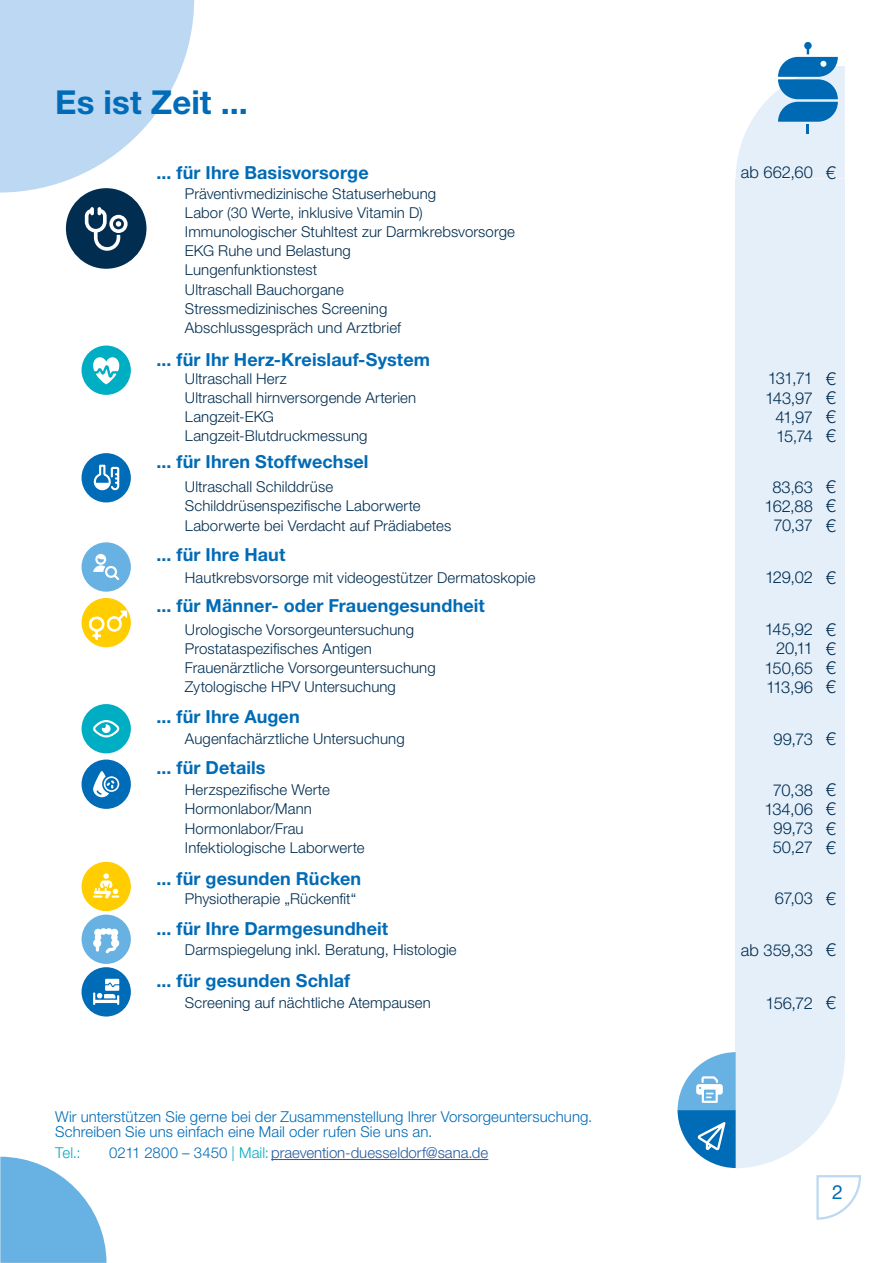
<style>
.page{position:relative;width:893px;height:1263px;background:#fff}
.page>*{position:absolute;margin:0;border:0;box-sizing:border-box;transform-origin:0 0}
.t1{font:700 33px "Helvetica Neue LT Pro";color:#006bb6}
.t2{font:19.5px "Helvetica Neue LT Pro";color:#006bb6}
.t3{font:700 18px "Helvetica Neue LT Pro";letter-spacing:.005em;color:#006bb6}
.t4{font:300 16.5px "Helvetica Neue LT Pro";letter-spacing:-.015em;color:#002d50}
.t5{font:300 15px/19.2px "Helvetica Neue LT Pro";letter-spacing:.005em;color:#002d50}
.t6{font:300 15px/15px "Helvetica Neue LT Pro";letter-spacing:.005em;color:#006bb6}
.t7{font:300 15px "Helvetica Neue LT Pro";letter-spacing:-.005em;color:#275b9c}
.t8{font:300 15px "Helvetica Neue LT Pro";color:#00aec3}
.s1{font-size:18px}
.s2{color:#006bb6}
.s3{color:#00aec3}
</style>
<div class="page">
<svg style="left:816px;top:1175px;width:45px;height:45px"></svg>
<svg style="left:0;top:0;width:194px;height:193px"></svg>
<div style="left:736px;top:179px;width:109px;height:879px;background:#e5effa"></div>
<svg style="left:0;top:1157px;width:107px;height:106px"></svg>
<hr style="left:271px;top:1159px;width:217px;height:1px;background:#275b9c">
<div style="left:66px;top:188px;width:80px;height:81px;background:#002d50;border-radius:50%"></div>
<svg style="left:85px;top:207px;width:43px;height:44px"></svg>
<div style="left:82px;top:346px;width:49px;height:49px;background:#00aec3;border-radius:50%"></div>
<svg style="left:93px;top:357px;width:26px;height:27px"></svg>
<div style="left:82px;top:453px;width:49px;height:49px;background:#006bb6;border-radius:50%"></div>
<svg style="left:93px;top:465px;width:26px;height:25px"></svg>
<div style="left:82px;top:542px;width:49px;height:50px;background:#67b2e3;border-radius:50%"></div>
<svg style="left:93px;top:554px;width:26px;height:26px"></svg>
<div style="left:82px;top:704px;width:49px;height:49px;background:#00aec3;border-radius:50%"></div>
<svg style="left:93px;top:720px;width:26px;height:17px"></svg>
<div style="left:82px;top:759px;width:49px;height:50px;background:#006bb6;border-radius:50%"></div>
<svg style="left:93px;top:771px;width:26px;height:26px"></svg>
<div style="left:82px;top:862px;width:49px;height:49px;background:#ffcd00;border-radius:50%"></div>
<svg style="left:93px;top:873px;width:26px;height:25px"></svg>
<div style="left:82px;top:914px;width:49px;height:50px;background:#67b2e3;border-radius:50%"></div>
<svg style="left:93px;top:928px;width:26px;height:25px"></svg>
<div style="left:82px;top:967px;width:49px;height:49px;background:#006bb6;border-radius:50%"></div>
<svg style="left:93px;top:979px;width:26px;height:26px"></svg>
<div style="left:82px;top:598px;width:49px;height:49px;background:#ffcd00;border-radius:50%"></div>
<svg style="left:88px;top:611px;width:39px;height:29px"></svg>
<svg style="left:677px;top:1052px;width:168px;height:116px"></svg>
<svg style="left:736px;top:42px;width:109px;height:137px"></svg>
<h1 class="t1" style="left:55px;top:82px;width:194px">Es ist Zeit ...</h1>
<p class="t3" style="left:157px;top:161px;width:214px">... für Ihre Basisvorsorge</p>
<p class="t4" style="left:741px;top:162px;width:96px">ab 662,60 <span class="s1">€</span></p>
<p class="t5" style="left:185px;top:184px;width:331px">Präventivmedizinische Statuserhebung<br>Labor (30 Werte, inklusive Vitamin D)<br>Immunologischer Stuhltest zur Darmkrebsvorsorge EKG Ruhe und Belastung<br>Lungenfunktionstest<br>Ultraschall Bauchorgane<br>Stressmedizinisches Screening Abschlussgespräch und Arztbrief</p>
<p class="t3" style="left:157px;top:348px;width:275px">... für Ihr Herz-Kreislauf-System</p>
<p class="t5" style="left:185px;top:369px;width:103px">Ultraschall Herz</p>
<p class="t4" style="left:768px;top:368px;width:69px">131,71 <span class="s1">€</span></p>
<p class="t5" style="left:185px;top:388px;width:233px">Ultraschall hirnversorgende Arterien</p>
<p class="t4" style="left:765px;top:387px;width:72px">143,97 <span class="s1">€</span></p>
<p class="t5" style="left:185px;top:407px;width:91px">Langzeit-EKG</p>
<p class="t4" style="left:775px;top:407px;width:62px">41,97 <span class="s1">€</span></p>
<p class="t5" style="left:185px;top:426px;width:184px">Langzeit-Blutdruckmessung</p>
<p class="t4" style="left:776px;top:426px;width:61px">15,74 <span class="s1">€</span></p>
<p class="t3" style="left:157px;top:450px;width:213px">... für Ihren Stoffwechsel</p>
<p class="t5" style="left:185px;top:477px;width:150px">Ultraschall Schilddrüse</p>
<p class="t4" style="left:772px;top:477px;width:65px">83,63 <span class="s1">€</span></p>
<p class="t5" style="left:185px;top:496px;width:237px">Schilddrüsenspezifische Laborwerte</p>
<p class="t4" style="left:765px;top:496px;width:73px">162,88 <span class="s1">€</span></p>
<p class="t5" style="left:185px;top:515px;width:268px">Laborwerte bei Verdacht auf Prädiabetes</p>
<p class="t4" style="left:773px;top:515px;width:64px">70,37 <span class="s1">€</span></p>
<p class="t3" style="left:157px;top:544px;width:130px">... für Ihre Haut</p>
<p class="t5" style="left:185px;top:567px;width:352px">Hautkrebsvorsorge mit videogestützer Dermatoskopie</p>
<p class="t4" style="left:765px;top:567px;width:72px">129,02 <span class="s1">€</span></p>
<p class="t3" style="left:157px;top:595px;width:330px">... für Männer- oder Frauengesundheit</p>
<p class="t5" style="left:185px;top:619px;width:231px">Urologische Vorsorgeuntersuchung</p>
<p class="t4" style="left:765px;top:619px;width:72px">145,92 <span class="s1">€</span></p>
<p class="t5" style="left:185px;top:639px;width:188px">Prostataspezifisches Antigen</p>
<p class="t4" style="left:776px;top:638px;width:61px">20,11 <span class="s1">€</span></p>
<p class="t5" style="left:185px;top:658px;width:252px">Frauenärztliche Vorsorgeuntersuchung</p>
<p class="t4" style="left:765px;top:657px;width:73px">150,65 <span class="s1">€</span></p>
<p class="t5" style="left:185px;top:677px;width:212px">Zytologische HPV Untersuchung</p>
<p class="t4" style="left:766px;top:677px;width:71px">113,96 <span class="s1">€</span></p>
<p class="t3" style="left:157px;top:705px;width:145px">... für Ihre Augen</p>
<p class="t5" style="left:185px;top:729px;width:221px">Augenfachärztliche Untersuchung</p>
<p class="t4" style="left:774px;top:729px;width:64px">99,73 <span class="s1">€</span></p>
<p class="t3" style="left:157px;top:756px;width:111px">... für Details</p>
<p class="t5" style="left:185px;top:780px;width:146px">Herzspezifische Werte</p>
<p class="t4" style="left:773px;top:780px;width:64px">70,38 <span class="s1">€</span></p>
<p class="t5" style="left:185px;top:799px;width:128px">Hormonlabor/Mann</p>
<p class="t4" style="left:764px;top:799px;width:73px">134,06 <span class="s1">€</span></p>
<p class="t5" style="left:185px;top:818px;width:120px">Hormonlabor/Frau</p>
<p class="t4" style="left:774px;top:818px;width:64px">99,73 <span class="s1">€</span></p>
<p class="t5" style="left:185px;top:837px;width:181px">Infektiologische Laborwerte</p>
<p class="t4" style="left:773px;top:837px;width:64px">50,27 <span class="s1">€</span></p>
<p class="t3" style="left:157px;top:867px;width:206px">... für gesunden Rücken</p>
<p class="t5" style="left:185px;top:888px;width:173px">Physiotherapie „Rückenfit“</p>
<p class="t4" style="left:775px;top:888px;width:62px">67,03 <span class="s1">€</span></p>
<p class="t3" style="left:157px;top:917px;width:233px">... für Ihre Darmgesundheit</p>
<p class="t5" style="left:185px;top:940px;width:273px">Darmspiegelung inkl. Beratung, Histologie</p>
<p class="t4" style="left:741px;top:940px;width:96px">ab 359,33 <span class="s1">€</span></p>
<p class="t3" style="left:157px;top:969px;width:195px">... für gesunden Schlaf</p>
<p class="t5" style="left:185px;top:993px;width:247px">Screening auf nächtliche Atempausen</p>
<p class="t4" style="left:766px;top:992px;width:72px">156,72 <span class="s1">€</span></p>
<p class="t6" style="left:55px;top:1109px;width:539px">Wir unterstützen Sie gerne bei der Zusammenstellung Ihrer Vorsorgeuntersuchung.<br>Schreiben Sie uns einfach eine Mail oder rufen Sie uns an.</p>
<p class="t8" style="left:55px;top:1143px;width:27px">Tel.:</p>
<p class="t7" style="left:109px;top:1143px;width:381px"><span class="s2">0211 2800 – 3450</span> <span class="s3">| Mail:</span> praevention-duesseldorf@sana.de</p>
<h2 class="t2" style="left:832px;top:1180px;width:12px">2</h2>
</div>
